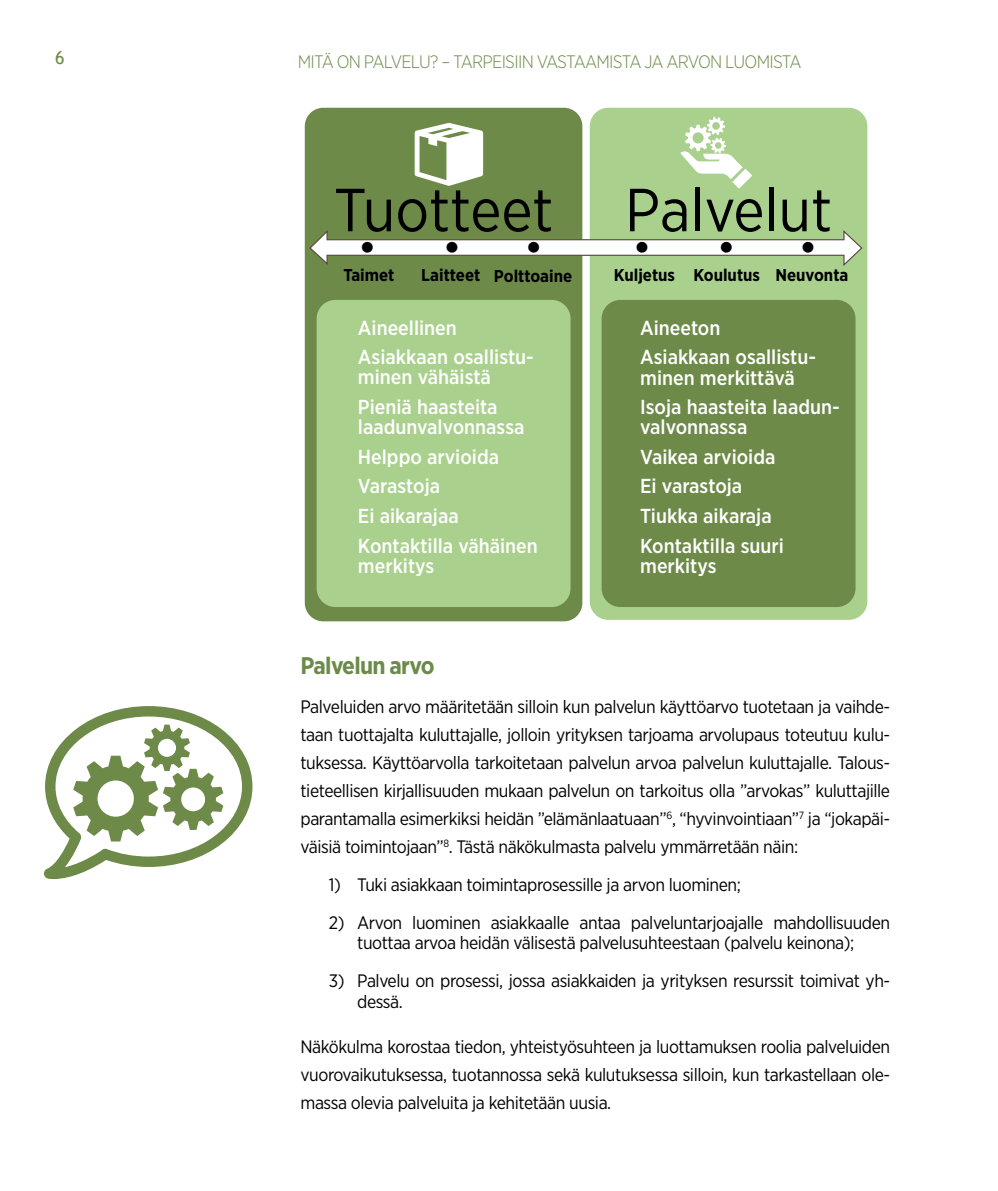
<style>
.page{position:relative;width:998px;height:1191px;background:#fff}
.page>*{position:absolute;margin:0;border:0;box-sizing:border-box;transform-origin:0 0}
.t1{font:60.6px "Gotham Narrow";color:#000}
.t2{font:700 24px "Gotham Narrow";letter-spacing:-.03em;color:#6c8a49}
.t3{font:500 20.2px/29.6px "Gotham Narrow";color:#fff}
.t4{font:18.6px "Wingdings";color:#000}
.t5{font:18px/28px "Gotham Narrow";letter-spacing:-.025em;color:#000;text-align:justify}
.t6{font:300 18px "Gotham Narrow";letter-spacing:-.04em;color:#6c8a49}
.t7{font:18px "Trebuchet MS";color:#6c8a49}
.t8{font:700 17.2px "Gotham Narrow";color:#000}
</style>
<div class="page">
<div style="left:305px;top:108px;width:277px;height:513px;background:#6d8a49;border-radius:18px"></div>
<div style="left:590px;top:108px;width:277px;height:512px;background:#a9d08d;border-radius:18px"></div>
<div style="left:317px;top:300px;width:253px;height:307px;background:#a9d08d;border-radius:19px"></div>
<div style="left:601px;top:300px;width:254px;height:307px;background:#6d8a49;border-radius:19px"></div>
<svg style="left:309px;top:229px;width:554px;height:38px"></svg>
<svg style="left:415px;top:123px;width:68px;height:63px"></svg>
<svg style="left:680px;top:117px;width:72px;height:72px"></svg>
<svg style="left:44px;top:706px;width:208px;height:173px"></svg>
<p class="t7" style="left:55px;top:47px;width:11px">6</p>
<p class="t6" style="left:298px;top:51px;width:505px">MITÄ ON PALVELU? – TARPEISIIN VASTAAMISTA JA ARVON LUOMISTA</p>
<p class="t1" style="left:334px;top:172px;width:500px">Tuotteet Palvelut</p>
<p class="t4" style="left:360px;top:237px;width:15px">•</p>
<p class="t4" style="left:445px;top:237px;width:15px">•</p>
<p class="t4" style="left:527px;top:237px;width:15px">•</p>
<p class="t4" style="left:635px;top:237px;width:15px">•</p>
<p class="t4" style="left:719px;top:237px;width:15px">•</p>
<p class="t4" style="left:801px;top:237px;width:15px">•</p>
<p class="t8" style="left:494px;top:264px;width:80px">Polttoaine</p>
<p class="t8" style="left:775px;top:264px;width:75px">Neuvonta</p>
<p class="t8" style="left:343px;top:264px;width:53px">Taimet</p>
<p class="t8" style="left:421px;top:264px;width:61px">Laitteet</p>
<p class="t8" style="left:614px;top:264px;width:148px">Kuljetus Koulutus</p>
<p class="t3" style="left:358px;top:312px;width:178px">Aineellinen<br>Asiakkaan osallistu-</p>
<p class="t3" style="left:358px;top:362px;width:141px">minen vähäistä<br>Pieniä haasteita</p>
<p class="t3" style="left:358px;top:412px;width:181px">laadunvalvonnassa<br>Helppo arvioida<br>Varastoja<br>Ei aikarajaa<br>Kontaktilla vähäinen</p>
<p class="t3" style="left:358px;top:550px;width:78px">merkitys</p>
<p class="t3" style="left:640px;top:312px;width:178px">Aineeton<br>Asiakkaan osallistu-</p>
<p class="t3" style="left:640px;top:362px;width:201px">minen merkittävä<br>Isoja haasteita laadun-</p>
<p class="t3" style="left:640px;top:412px;width:145px">valvonnassa<br>Vaikea arvioida<br>Ei varastoja<br>Tiukka aikaraja<br>Kontaktilla suuri</p>
<p class="t3" style="left:640px;top:550px;width:78px">merkitys</p>
<p class="t2" style="left:300px;top:650px;width:135px">Palvelun arvo</p>
<p class="t5" style="left:300px;top:692px;width:591px">Palveluiden arvo määritetään silloin kun palvelun käyttöarvo tuotetaan ja vaihde&shy;taan tuottajalta kuluttajalle, jolloin yrityksen tarjoama arvolupaus toteutuu kulu&shy;tuksessa. Käyttöarvolla tarkoitetaan palvelun arvoa palvelun kuluttajalle. Talous&shy;tieteellisen kirjallisuuden mukaan palvelun on tarkoitus olla ”arvokas” kuluttajille parantamalla esimerkiksi heidän ”elämänlaatuaan”<sup>6</sup>, “hyvinvointiaan”<sup>7</sup> ja “jokapäi&shy;väisiä toimintojaan”<sup>8</sup>. Tästä näkökulmasta palvelu ymmärretään näin:</p>
<p class="t5" style="left:329px;top:870px;width:414px">1) Tuki asiakkaan toimintaprosessille ja arvon luominen;</p>
<p class="t5" style="left:329px;top:911px;width:563px;line-height:20.6px;text-align:center">2) Arvon luominen asiakkaalle antaa palveluntarjoajalle mahdollisuuden tuottaa arvoa heidän välisestä palvelusuhteestaan (palvelu keinona);</p>
<p class="t5" style="left:357px;top:970px;width:534px;line-height:20.6px;text-indent:-28px">3) Palvelu on prosessi, jossa asiakkaiden ja yrityksen resurssit toimivat yh&shy;dessä.</p>
<p class="t5" style="left:300px;top:1032px;width:591px">Näkökulma korostaa tiedon, yhteistyösuhteen ja luottamuksen roolia palveluiden vuorovaikutuksessa, tuotannossa sekä kulutuksessa silloin, kun tarkastellaan ole&shy;massa olevia palveluita ja kehitetään uusia.</p>
</div>
